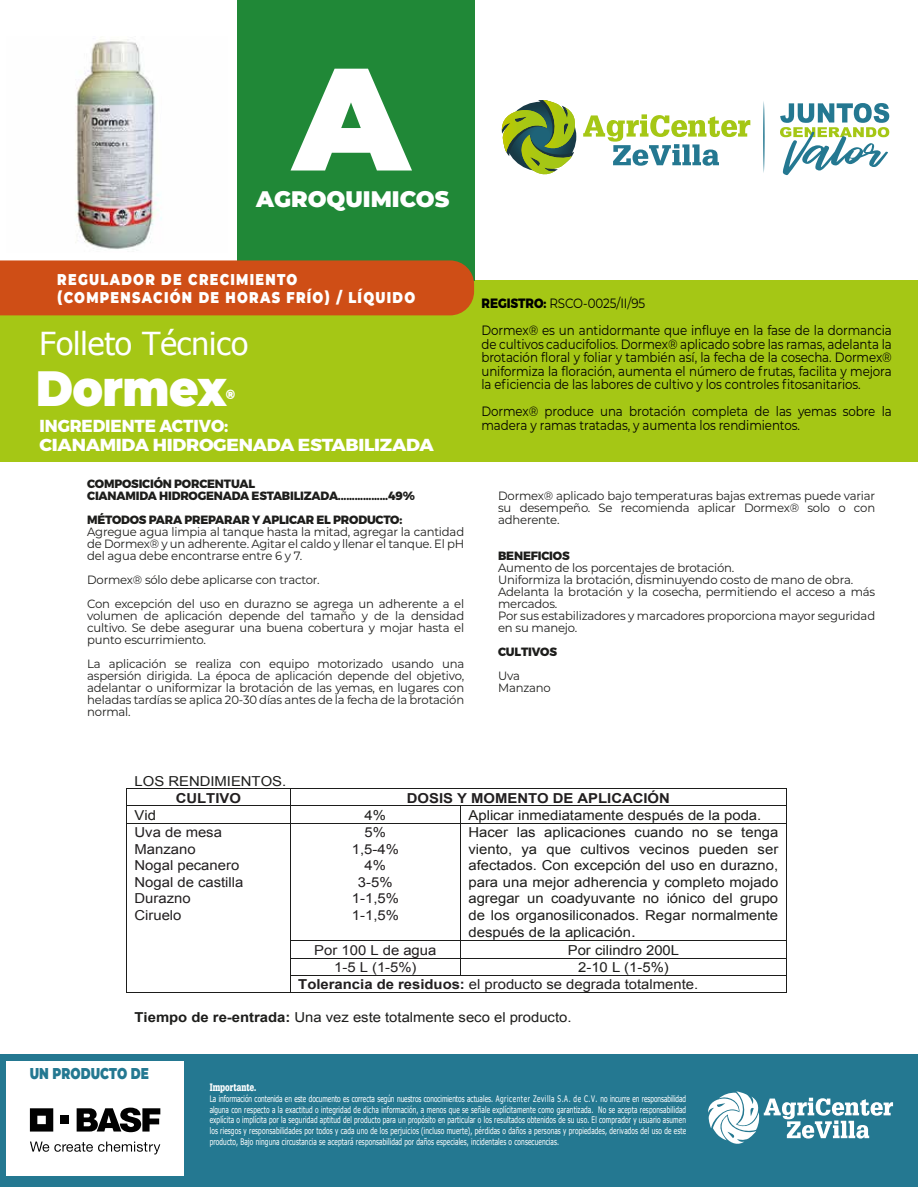
<style>
.page{position:relative;width:918px;height:1188px;background:#fff}
.page>*{position:absolute;margin:0;border:0;box-sizing:border-box;transform-origin:0 0}
.t1{font:900 145.5px "Montserrat";color:#fff}
.t2{font:900 49.65px "Montserrat";letter-spacing:-.015em;color:#fff;scale:.91 1}
.t3{font:31.65px "Tahoma";color:#fff}
.t4{font:900 22.5px "Montserrat";color:#fff}
.t5{font:800 17.4px/19.5px "Montserrat";letter-spacing:-.015em;color:#fff;scale:.95 1}
.t6{font:900 15.75px "Montserrat";color:#247891;scale:.77 1}
.t7{font:900 15.6px/18.8px "Montserrat";letter-spacing:.1em;color:#fff;scale:.82 1}
.t8{font:13.65px/16.6px "Arial";color:#1d1d1b;text-align:justify;scale:1.08 1}
.t9{font:13.65px/16.5px "Arial";color:#221f20;scale:1.08 1}
.t10{font:700 13.65px "Arial";color:#221f20;scale:1.08 1}
.t11{font:13.5px/13.5px "Montserrat";letter-spacing:-.005em;color:#000;scale:.88 1}
.t12{font:900 13.5px "Montserrat";color:#fff;scale:.91 1}
.t13{font:12px/12px "Montserrat";letter-spacing:-.015em;color:#1d1d1b;text-align:justify}
.t14{font:800 12px/12px "Montserrat";letter-spacing:-.015em;color:#1d1d1b}
.t15{font:900 10.5px "Glypha LT Std";color:#fff;scale:.72 1}
.t16{font:9px/10.8px "Tahoma";letter-spacing:.02em;color:#fff;text-align:justify;scale:.72 1}
.s1{font-weight:800}
.s2{font-size:15.75px;color:#221f20}
.s3{color:#1d1d1b}
.s4{font-weight:700}
</style>
<div class="page">
<div style="left:0;top:1054px;width:918px;height:132px;background:#247891"></div>
<div style="left:6px;top:1061px;width:178px;height:115px;background:#fff"></div>
<div style="left:0;top:281px;width:918px;height:181px;background:#a5c715"></div>
<svg style="left:502px;top:100px;width:248px;height:75px"></svg>
<svg style="left:780px;top:103px;width:109px;height:72px"></svg>
<svg style="left:763px;top:101px;width:2px;height:72px"></svg>
<div style="left:237px;top:0;width:237px;height:281px;background:#208837"></div>
<div style="left:0;top:260px;width:474px;height:55px;background:#cf4e16"></div>
<svg style="left:708px;top:1092px;width:185px;height:52px"></svg>
<hr style="left:127px;top:788px;width:163px;height:1px;background:#1d1d1b">
<hr style="left:291px;top:788px;width:495px;height:1px;background:#1d1d1b">
<hr style="left:127px;top:806px;width:163px;height:1px;background:#1d1d1b">
<hr style="left:291px;top:806px;width:169px;height:1px;background:#1d1d1b">
<hr style="left:461px;top:806px;width:325px;height:1px;background:#1d1d1b">
<svg style="left:126px;top:788px;width:1px;height:35px"></svg>
<hr style="left:127px;top:823px;width:163px;height:1px;background:#1d1d1b">
<svg style="left:290px;top:788px;width:1px;height:35px"></svg>
<hr style="left:291px;top:823px;width:169px;height:1px;background:#1d1d1b">
<svg style="left:460px;top:806px;width:1px;height:17px"></svg>
<hr style="left:461px;top:823px;width:325px;height:1px;background:#1d1d1b">
<svg style="left:786px;top:788px;width:1px;height:35px"></svg>
<hr style="left:126px;top:823px;width:1px;height:118px;background:#1d1d1b">
<hr style="left:290px;top:823px;width:1px;height:118px;background:#1d1d1b">
<hr style="left:460px;top:823px;width:1px;height:118px;background:#1d1d1b">
<hr style="left:786px;top:823px;width:1px;height:118px;background:#1d1d1b">
<hr style="left:291px;top:941px;width:169px;height:1px;background:#1d1d1b">
<hr style="left:461px;top:941px;width:325px;height:1px;background:#1d1d1b">
<hr style="left:291px;top:958px;width:169px;height:1px;background:#1d1d1b">
<hr style="left:461px;top:958px;width:325px;height:1px;background:#1d1d1b">
<hr style="left:291px;top:975px;width:169px;height:1px;background:#1d1d1b">
<svg style="left:460px;top:941px;width:1px;height:35px"></svg>
<hr style="left:461px;top:975px;width:325px;height:1px;background:#1d1d1b">
<svg style="left:126px;top:941px;width:1px;height:52px"></svg>
<hr style="left:127px;top:992px;width:163px;height:1px;background:#1d1d1b">
<svg style="left:290px;top:941px;width:1px;height:52px"></svg>
<hr style="left:291px;top:992px;width:495px;height:1px;background:#1d1d1b">
<svg style="left:786px;top:941px;width:1px;height:52px"></svg>
<img style="left:75px;top:39px;width:87px;height:211px">
<svg style="left:30px;top:1108px;width:23px;height:24px"></svg>
<div style="left:60px;top:1115px;width:9px;height:9px;background:#010101"></div>
<svg style="left:77px;top:1108px;width:83px;height:24px"></svg>
<svg style="left:30px;top:1142px;width:130px;height:13px"></svg>
<h1 class="t1" style="left:293px;top:10px;width:118px">A</h1>
<h3 class="t4" style="left:256px;top:182px;width:195px">AGROQUIMICOS</h3>
<h3 class="t7" style="left:57px;top:269px;width:438px">REGULADOR DE CRECIMIENTO (COMPENSACIÓN DE HORAS FRÍO) / LÍQUIDO</h3>
<h3 class="t3" style="left:40px;top:322px;width:210px">Folleto Técnico</h3>
<h2 class="t2" style="left:36px;top:351px;width:211px">Dormex</h2>
<p class="t12" style="left:226px;top:384px;width:12px">®</p>
<h3 class="t5" style="left:40px;top:416px;width:416px">INGREDIENTE ACTIVO:<br>CIANAMIDA HIDROGENADA ESTABILIZADA</h3>
<p class="t14" style="left:87px;top:479px;width:329px">COMPOSICIÓN PORCENTUAL<br>CIANAMIDA HIDROGENADA ESTABILIZADA..................49%</p>
<p class="t14" style="left:87px;top:515px;width:317px">MÉTODOS PARA PREPARAR Y APLICAR EL PRODUCTO:</p>
<p class="t13" style="left:87px;top:526px;width:379px">Agregue agua limpia al tanque hasta la mitad, agregar la cantidad de Dormex® y un adherente. Agitar el caldo y llenar el tanque. El pH del agua debe encontrarse entre 6 y 7.</p>
<p class="t13" style="left:87px;top:568px;width:379px;line-height:24px">Dormex® sólo debe aplicarse con tractor.<br>Con excepción del uso en durazno se agrega un adherente a el</p>
<p class="t13" style="left:87px;top:610px;width:379px">volumen de aplicación depende del tamaño y de la densidad cultivo. Se debe asegurar una buena cobertura y mojar hasta el punto escurrimiento.</p>
<p class="t13" style="left:87px;top:658px;width:379px">La aplicación se realiza con equipo motorizado usando una aspersión dirigida. La época de aplicación depende del objetivo, adelantar o uniformizar la brotación de las yemas, en lugares con heladas tardías se aplica 20-30 días antes de la fecha de la brotación normal.</p>
<p class="t11" style="left:481px;top:290px;width:468px;line-height:27px"><span class="s1">REGISTRO:</span> RSCO-0025/II/95<br>Dormex® es un antidormante que influye en la fase de la dormancia</p>
<p class="t11" style="left:481px;top:337px;width:468px;text-align:justify">de cultivos caducifolios. Dormex® aplicado sobre las ramas, adelanta la brotación floral y foliar y también así, la fecha de la cosecha. Dormex® uniformiza la floración, aumenta el número de frutas, facilita y mejora la eficiencia de las labores de cultivo y los controles fitosanitarios.</p>
<p class="t11" style="left:481px;top:404px;width:468px">Dormex® produce una brotación completa de las yemas sobre la madera y ramas tratadas, y aumenta los rendimientos.</p>
<p class="t13" style="left:498px;top:490px;width:379px">Dormex® aplicado bajo temperaturas bajas extremas puede variar su desempeño. Se recomienda aplicar Dormex® solo o con adherente.</p>
<p class="t14" style="left:498px;top:551px;width:73px">BENEFICIOS</p>
<p class="t13" style="left:498px;top:562px;width:379px;text-align:left">Aumento de los porcentajes de brotación.<br>Uniformiza la brotación, disminuyendo costo de mano de obra.<br>Adelanta la brotación y la cosecha, permitiendo el acceso a más mercados.<br>Por sus estabilizadores y marcadores proporciona mayor seguridad en su manejo.</p>
<p class="t14" style="left:498px;top:647px;width:60px">CULTIVOS</p>
<p class="t13" style="left:498px;top:670px;width:54px">Uva<br>Manzano</p>
<p class="t8" style="left:135px;top:773px;width:142px">LOS RENDIMIENTOS.</p>
<p class="t10" style="left:176px;top:789px;width:62px">CULTIVO</p>
<p class="t10" style="left:407px;top:789px;width:245px">DOSIS Y MOMENTO DE APLICACIÓN</p>
<p class="t8" style="left:135px;top:807px;width:21px">Vid</p>
<p class="t8" style="left:365px;top:807px;width:21px">4%</p>
<p class="t8" style="left:469px;top:807px;width:273px">Aplicar inmediatamente después de la poda.</p>
<p class="t9" style="left:135px;top:824px;width:102px">Uva de mesa<br>Manzano<br>Nogal pecanero<br>Nogal de castilla<br>Durazno<br>Ciruelo</p>
<p class="t9" style="left:352px;top:824px;width:45px;text-align:center">5%<br>1,5-4%<br>4%<br>3-5%<br>1-1,5%<br>1-1,5%</p>
<p class="t8" style="left:468px;top:824px;width:289px">Hacer las aplicaciones cuando no se tenga viento, ya que cultivos vecinos pueden ser afectados. Con excepción del uso en durazno, para una mejor adherencia y completo mojado agregar un coadyuvante no iónico del grupo de los organosiliconados. Regar normalmente después de la aplicación<span class="s2">.</span></p>
<p class="t9" style="left:314px;top:942px;width:115px">Por 100 L de agua</p>
<p class="t8" style="left:568px;top:942px;width:105px">Por cilindro 200L</p>
<p class="t9" style="left:334px;top:959px;width:78px">1-5 L (1-5%)</p>
<p class="t9" style="left:298px;top:959px;width:372px;line-height:17.2px;text-indent:280px"><span class="s3">2-10 L (1-5%)<br></span><span class="s4">Tolerancia de residuos:</span> el producto se degrada totalmente.</p>
<p class="t8" style="left:135px;top:1009px;width:406px"><span class="s4">Tiempo de re-entrada:</span> Una vez este totalmente seco el producto.</p>
<h3 class="t6" style="left:30px;top:1062px;width:156px">UN PRODUCTO DE</h3>
<p class="t15" style="left:210px;top:1081px;width:66px">Importante.</p>
<p class="t16" style="left:210px;top:1093px;width:663px">La información contenida en este documento es correcta según nuestros conocimientos actuales. Agricenter Zevilla S.A. de C.V. no incurre en responsabilidad alguna con respecto a la exactitud o integridad de dicha información, a menos que se señale explícitamente como garantizada. No se acepta responsabilidad explícita o implícita por la seguridad aptitud del producto para un propósito en particular o los resultados obtenidos de su uso. El comprador y usuario asumen los riesgos y responsabilidades por todos y cada uno de los perjuicios (incluso muerte), pérdidas o daños a personas y propiedades, derivados del uso de este producto, Bajo ninguna circustancia se aceptará responsabilidad por daños especiales, incidentales o consecuencias.</p>
</div>
